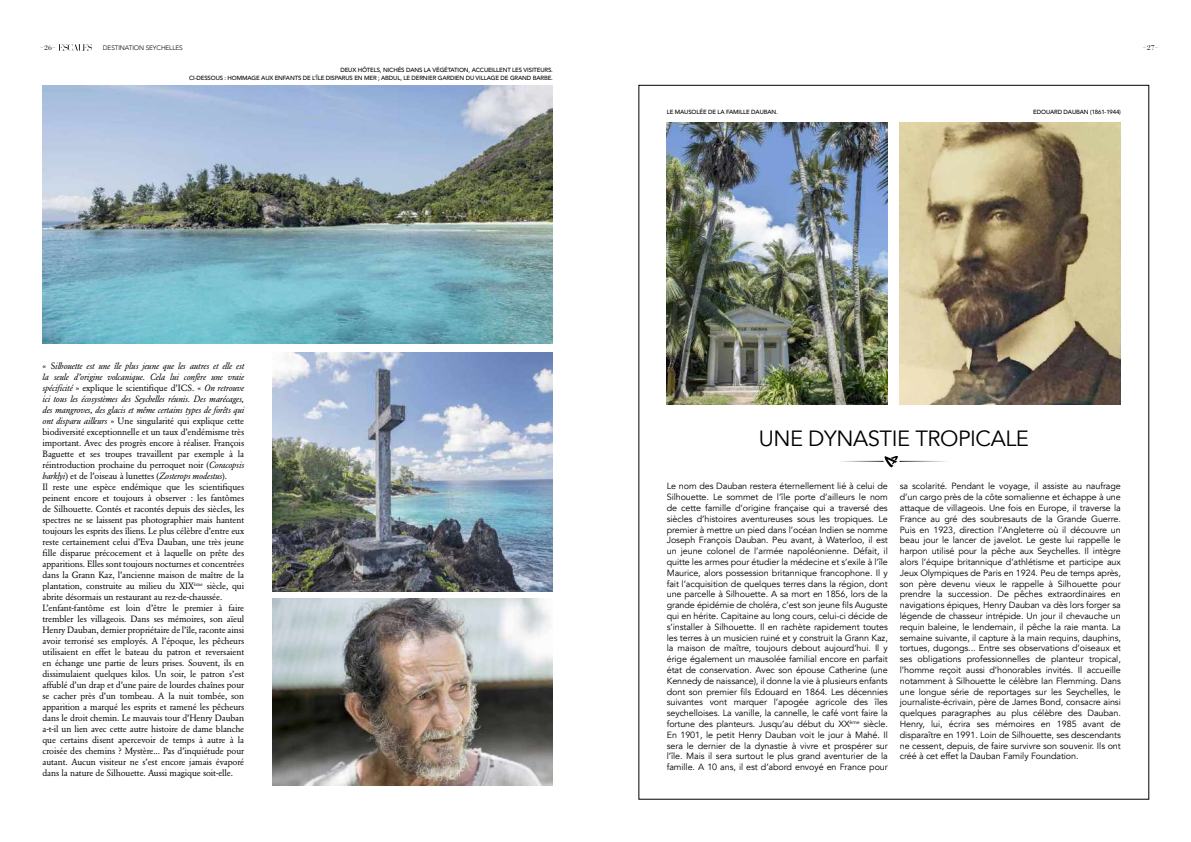
<style>
.page{position:relative;width:1191px;height:842px;background:#fff}
.page>*{position:absolute;margin:0;border:0;box-sizing:border-box;transform-origin:0 0}
.t1{font:22px "Avenir";letter-spacing:-.02em;color:#000}
.t2{font:11px "Bauer Bodoni";color:#bcbcbc}
.t3{font:9px/10.8px "Avenir";letter-spacing:-.01em;color:#000;text-align:justify}
.t4{font:9px/11px "Garamond BE";letter-spacing:-.01em;color:#000}
.t5{font:300 6.5px "Avenir";letter-spacing:-.02em;color:#000}
.t6{font:500 6px "Avenir";letter-spacing:-.02em;color:#000}
.s1{font-size:7px;color:#000}
.s2{font-style:italic}
</style>
<div class="page">
<svg style="left:59px;top:44px;width:33px;height:7px"></svg>
<svg style="left:883px;top:456px;width:15px;height:11px"></svg>
<img style="left:667px;top:122px;width:220px;height:282px">
<img style="left:899px;top:122px;width:221px;height:282px">
<img style="left:43px;top:85px;width:510px;height:258px">
<img style="left:272px;top:598px;width:281px;height:187px">
<img style="left:272px;top:353px;width:281px;height:239px">
<p class="t2" style="left:40px;top:40px;width:18px">-<span class="s1">26</span>-</p>
<p class="t5" style="left:103px;top:44px;width:81px">DESTINATION SEYCHELLES</p>
<p class="t2" style="left:1142px;top:40px;width:18px">-<span class="s1">27</span>-</p>
<p class="t6" style="left:340px;top:65px;width:214px">DEUX HÔTELS, NICHÉS DANS LA VÉGÉTATION, ACCUEILLENT LES VISITEURS.</p>
<p class="t6" style="left:189px;top:73px;width:54px">CI-DESSOUS : HOMMA</p>
<p class="t6" style="left:252px;top:73px;width:264px">GE AUX ENFANTS DE L’ÎLE DISPARUS EN M ER ; ABDUL, LE DERNIER GARDIEN DU VILLAGE DE GRA</p>
<p class="t6" style="left:522px;top:73px;width:16px">ND BAR</p>
<p class="t6" style="left:544px;top:73px;width:10px">BE.</p>
<p class="t4" style="left:43px;top:361px;width:203px">« S<span class="s2">ilhouette est une île plus jeune que les autres et elle est la seule d’origine volcanique. Cela lui confère une vraie spécificité</span> » explique le scientifique d’ICS. « <span class="s2">On retrouve ici tous les écosystèmes des Seychelles réunis. Des marécages, des mangroves, des glacis et même certains types de forêts qui ont disparu ailleurs</span> » Une singularité qui explique cette biodiversité exceptionnelle et un taux d’endémisme très important. Avec des progrès encore à réaliser. François Baguette et ses troupes travaillent par exemple à la réintroduction prochaine du perroquet noir (<span class="s2">Coracopsis barklyi</span>) et de l’oiseau à lunettes (<span class="s2">Zosterops modestus</span>).<br>Il reste une espèce endémique que les scientifiques peinent encore et toujours à observer : les fantômes de Silhouette. Contés et racontés depuis des siècles, les spectres ne se laissent pas photographier mais hantent toujours les esprits des îliens. Le plus célèbre d’entre eux reste certainement celui d’Eva Dauban, une très jeune fille disparue précocement et à laquelle on prête des apparitions. Elles sont toujours nocturnes et concentrées dans la Grann Kaz, l’ancienne maison de maître de la plantation, construite au milieu du XIX<sup>ème</sup> siècle, qui abrite désormais un restaurant au rez-de-chaussée.<br>L’enfant-fantôme est loin d’être le premier à faire trembler les villageois. Dans ses mémoires, son aïeul Henry Dauban, dernier propriétaire de l’île, raconte ainsi avoir terrorisé ses employés. A l’époque, les pêcheurs utilisaient en effet le bateau du patron et reversaient en échange une partie de leurs prises. Souvent, ils en dissimulaient quelques kilos. Un soir, le patron s’est affublé d’un drap et d’une paire de lourdes chaînes pour se cacher près d’un tombeau. A la nuit tombée, son apparition a marqué les esprits et ramené les pêcheurs dans le droit chemin. Le mauvais tour d’Henry Dauban a-t-il un lien avec cette autre histoire de dame blanche que certains disent apercevoir de temps à autre à la croisée des chemins ? Mystère... Pas d’inquiétude pour autant. Aucun visiteur ne s’est encore jamais évaporé dans la nature de Silhouette. Aussi magique soit-elle.</p>
<p class="t6" style="left:667px;top:107px;width:113px">LE MAUSOLÉE DE LA FAM ILLE DAUBAN.</p>
<p class="t6" style="left:1033px;top:107px;width:89px">EDOUARD DAUBAN (1861-1944)</p>
<h1 class="t1" style="left:758px;top:425px;width:246px">Une dynastie tropi cale</h1>
<p class="t3" style="left:667px;top:481px;width:223px">Le nom des Dauban restera éternellement lié à celui de Silhouette. Le sommet de l’île porte d’ailleurs le nom de cette famille d’origine française qui a traversé des siècles d’histoires aventureuses sous les tropiques. Le premier à mettre un pied dans l’océan Indien se nomme Joseph François Dauban. Peu avant, à Waterloo, il est un jeune colonel de l’armée napoléonienne. Défait, il quitte les armes pour étudier la médecine et s’exile à l’île Maurice, alors possession britannique francophone. Il y fait l’acquisition de quelques terres dans la région, dont une parcelle à Silhouette. A sa mort en 1856, lors de la grande épidémie de choléra, c’est son jeune fils Auguste qui en hérite. Capitaine au long cours, celui-ci décide de s’installer à Silhouette. Il en rachète rapidement toutes les terres à un musicien ruiné et y construit la Grann Kaz, la maison de maître, toujours debout aujourd’hui. Il y érige également un mausolée familial encore en parfait état de conservation. Avec son épouse Catherine (une Kennedy de naissance), il donne la vie à plusieurs enfants dont son premier fils Edouard en 1864. Les décennies suivantes vont marquer l’apogée agricole des îles seychelloises. La vanille, la cannelle, le café vont faire la fortune des planteurs. Jusqu’au début du XX<sup>ème</sup> siècle.<br>En 1901, le petit Henry Dauban voit le jour à Mahé. Il sera le dernier de la dynastie à vivre et prospérer sur l’île. Mais il sera surtout le plus grand aventurier de la famille. A 10 ans, il est d’abord envoyé en France pour</p>
<p class="t3" style="left:900px;top:481px;width:222px">sa scolarité. Pendant le voyage, il assiste au naufrage d’un cargo près de la côte somalienne et échappe à une attaque de villageois. Une fois en Europe, il traverse la France au gré des soubresauts de la Grande Guerre.<br>Puis en 1923, direction l’Angleterre où il découvre un beau jour le lancer de javelot. Le geste lui rappelle le harpon utilisé pour la pêche aux Seychelles. Il intègre alors l’équipe britannique d’athlétisme et participe aux Jeux Olympiques de Paris en 1924. Peu de temps après, son père devenu vieux le rappelle à Silhouette pour prendre la succession. De pêches extraordinaires en navigations épiques, Henry Dauban va dès lors forger sa légende de chasseur intrépide. Un jour il chevauche un requin baleine, le lendemain, il pêche la raie manta. La semaine suivante, il capture à la main requins, dauphins, tortues, dugongs... Entre ses observations d’oiseaux et ses obligations professionnelles de planteur tropical, l’homme reçoit aussi d’honorables invités. Il accueille notamment à Silhouette le célèbre Ian Flemming. Dans une longue série de reportages sur les Seychelles, le journaliste-écrivain, père de James Bond, consacre ainsi quelques paragraphes au plus célèbre des Dauban.<br>Henry, lui, écrira ses mémoires en 1985 avant de disparaître en 1991. Loin de Silhouette, ses descendants ne cessent, depuis, de faire survivre son souvenir. Ils ont créé à cet effet la Dauban Family Foundation.</p>
</div>
